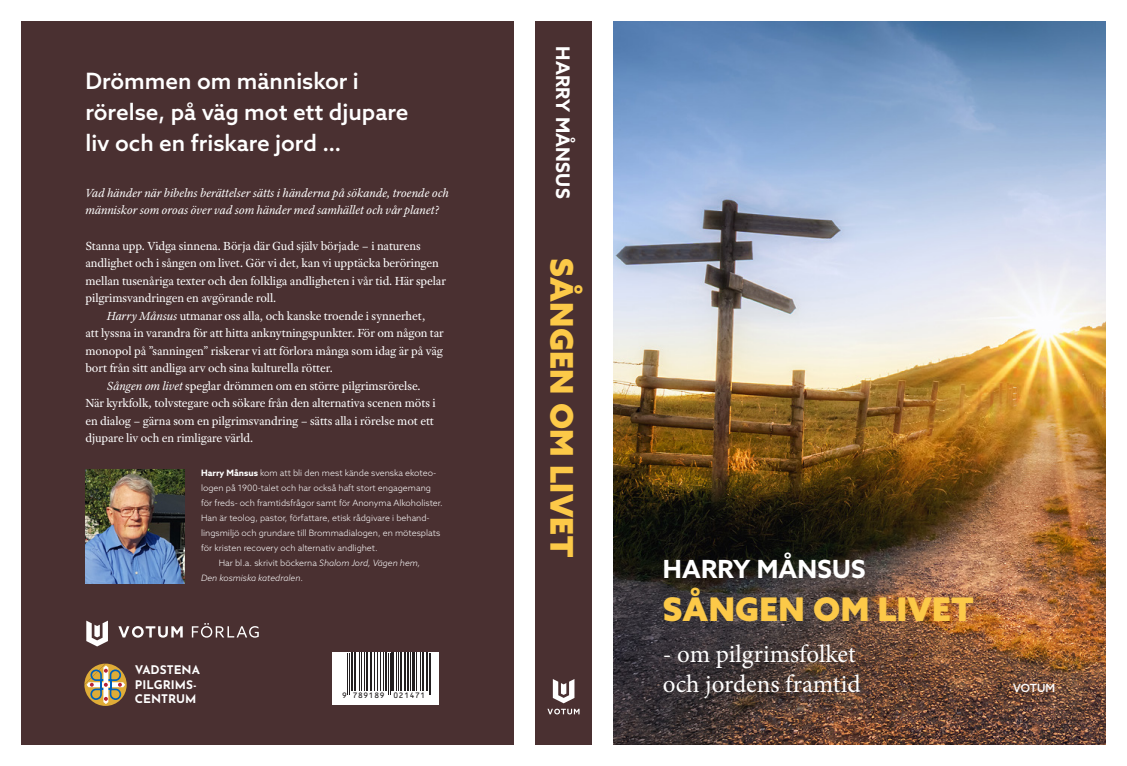
<style>
.page{position:relative;width:1127px;height:766px;background:#fff}
.page>*{position:absolute;margin:0;border:0;box-sizing:border-box;transform-origin:0 0}
.t1{font:900 32.5px "Azo Sans";letter-spacing:.01em;color:#fcc948}
.t2{font:900 31.25px "Azo Sans";letter-spacing:.01em;color:#fcc948}
.t3{font:25px/30px "Minion Pro";color:#fff}
.t4{font:700 25px "Azo Sans";letter-spacing:.01em;color:#fff}
.Rubrik{font:500 22.5px/31.2px "Azo Sans";color:#fff}
.t5{font:700 18.75px "Azo Sans";letter-spacing:.01em;color:#fff}
.Text{font:12.5px/17.5px "Adobe Text Pro";letter-spacing:-.01em;color:#fff}
.Text-2{font:italic 12.5px/17.5px "Adobe Text Pro";letter-spacing:-.01em;color:#fff}
.t6{font:700 11.88px/14.2px "Josefin Sans";color:#fff}
.t7{font:500 11.25px "Azo Sans";color:#fff}
.Förf_text{font:300 8.75px/15px "Azo Sans";color:#fff}
.Förf_text-2{font:italic 300 8.75px/15px "Azo Sans";color:#fff}
.t8{font:7.5px "OCRB Std";color:#231f20}
.s1{font-style:italic}
.s2{font-weight:700}
.s3{font-style:normal}
</style>
<div class="page">
<img style="left:613px;top:21px;width:493px;height:723px">
<div style="left:21px;top:21px;width:493px;height:723px;background:#4a3031"></div>
<div style="left:535px;top:21px;width:57px;height:723px;background:#4a3031"></div>
<svg style="left:547px;top:679px;width:32px;height:35px"></svg>
<svg style="left:86px;top:620px;width:22px;height:26px"></svg>
<svg style="left:118px;top:626px;width:65px;height:11px"></svg>
<svg style="left:192px;top:623px;width:67px;height:14px"></svg>
<img style="left:85px;top:469px;width:99px;height:114px">
<div style="left:332px;top:652px;width:107px;height:53px;background:#fff"></div>
<hr style="left:347px;top:652px;width:1px;height:42px;background:#231f20">
<hr style="left:349px;top:652px;width:1px;height:42px;background:#231f20">
<hr style="left:351px;top:652px;width:1px;height:38px;background:#231f20">
<hr style="left:352px;top:652px;width:1px;height:38px;background:#231f20">
<hr style="left:354px;top:652px;width:1px;height:38px;background:#231f20">
<hr style="left:355px;top:652px;width:1px;height:38px;background:#231f20">
<hr style="left:359px;top:652px;width:1px;height:38px;background:#231f20">
<hr style="left:361px;top:652px;width:1px;height:38px;background:#231f20">
<hr style="left:364px;top:652px;width:1px;height:38px;background:#231f20">
<hr style="left:366px;top:652px;width:1px;height:38px;background:#231f20">
<hr style="left:367px;top:652px;width:1px;height:38px;background:#231f20">
<hr style="left:370px;top:652px;width:1px;height:38px;background:#231f20">
<hr style="left:371px;top:652px;width:1px;height:38px;background:#231f20">
<hr style="left:374px;top:652px;width:1px;height:38px;background:#231f20">
<hr style="left:377px;top:652px;width:1px;height:38px;background:#231f20">
<hr style="left:380px;top:652px;width:1px;height:38px;background:#231f20">
<hr style="left:383px;top:652px;width:1px;height:38px;background:#231f20">
<hr style="left:385px;top:652px;width:1px;height:38px;background:#231f20">
<hr style="left:386px;top:652px;width:1px;height:38px;background:#231f20">
<hr style="left:388px;top:652px;width:1px;height:42px;background:#231f20">
<hr style="left:390px;top:652px;width:1px;height:42px;background:#231f20">
<hr style="left:391px;top:652px;width:1px;height:38px;background:#231f20">
<hr style="left:392px;top:652px;width:1px;height:38px;background:#231f20">
<hr style="left:393px;top:652px;width:1px;height:38px;background:#231f20">
<hr style="left:396px;top:652px;width:1px;height:38px;background:#231f20">
<hr style="left:398px;top:652px;width:1px;height:38px;background:#231f20">
<hr style="left:400px;top:652px;width:1px;height:38px;background:#231f20">
<hr style="left:401px;top:652px;width:1px;height:38px;background:#231f20">
<hr style="left:404px;top:652px;width:1px;height:38px;background:#231f20">
<hr style="left:405px;top:652px;width:1px;height:38px;background:#231f20">
<hr style="left:407px;top:652px;width:1px;height:38px;background:#231f20">
<hr style="left:408px;top:652px;width:1px;height:38px;background:#231f20">
<hr style="left:410px;top:652px;width:1px;height:38px;background:#231f20">
<hr style="left:412px;top:652px;width:1px;height:38px;background:#231f20">
<hr style="left:413px;top:652px;width:1px;height:38px;background:#231f20">
<hr style="left:416px;top:652px;width:1px;height:38px;background:#231f20">
<hr style="left:420px;top:652px;width:1px;height:38px;background:#231f20">
<hr style="left:422px;top:652px;width:1px;height:38px;background:#231f20">
<hr style="left:423px;top:652px;width:1px;height:38px;background:#231f20">
<hr style="left:426px;top:652px;width:1px;height:38px;background:#231f20">
<hr style="left:427px;top:652px;width:1px;height:38px;background:#231f20">
<hr style="left:429px;top:652px;width:1px;height:42px;background:#231f20">
<hr style="left:430px;top:652px;width:1px;height:42px;background:#231f20">
<svg style="left:84px;top:663px;width:43px;height:42px"></svg>
<p class="Rubrik" style="left:85px;top:65px;width:325px">Drömmen om människor i rörelse, på väg mot ett djupare liv och en friskare jord …</p>
<p class="Text-2" style="left:85px;top:184px;width:365px">Vad händer när bibelns berättelser sätts i händerna på sökande, troende och människor som oroas över vad som händer med samhället och vår planet?</p>
<p class="Text" style="left:85px;top:236px;width:362px">Stanna upp. Vidga sinnena. Börja där Gud själv började – i naturens andlighet och i sången om livet. Gör vi det, kan vi upptäcka beröringen mellan tusenåriga texter och den folkliga andligheten i vår tid. Här spelar pilgrimsvandringen en avgörande roll.</p>
<p class="Text" style="left:85px;top:306px;width:360px;text-indent:21px"><span class="s1">Harry Månsus</span> utmanar oss alla, och kanske troende i synnerhet,<br>att lyssna in varandra för att hitta anknytningspunkter. För om någon tar monopol på ”sanningen” riskerar vi att förlora många som idag är på väg bort från sitt andliga arv och sina kulturella rötter.</p>
<p class="Text" style="left:85px;top:376px;width:352px;text-indent:21px"><span class="s1">Sången om livet</span> speglar drömmen om en större pilgrimsrörelse.<br>När kyrkfolk, tolvstegare och sökare från den alternativa scenen möts i en dialog – gärna som en pilgrimsvandring – sätts alla i rörelse mot ett djupare liv och en rimligare värld.</p>
<p class="Förf_text" style="left:201px;top:465px;width:243px"><span class="s2">Harry Månsus</span> kom att bli den mest kände svenska ekoteo&shy;logen på 1900-talet och har också haft stort engagemang för freds- och framtidsfrågor samt för Anonyma Alkoholister.<br>Han är teolog, pastor, författare, etisk rådgivare i behand&shy;lingsmiljö och grundare till Brommadialogen, en mötesplats för kristen recovery och alternativ andlighet.</p>
<p class="Förf_text-2" style="left:201px;top:555px;width:221px;text-indent:18px"><span class="s3">Har bl.a. skrivit böckerna</span> Shalom Jord, Vägen hem,<br>Den kosmiska katedralen<span class="s3">.</span></p>
<p class="t6" style="left:135px;top:661px;width:67px">VADSTENA</p>
<p class="t6" style="left:135px;top:675px;width:63px">PILGRIMS-<br>CENTRUM</p>
<p class="t8" style="left:342px;top:691px;width:85px">9 789189 021471</p>
<p class="t5" style="left:575px;top:46px;width:154px;rotate:90deg">HARRY MÅNSUS</p>
<p class="t2" style="left:582px;top:258px;width:300px;rotate:90deg">SÅNGEN OM LIVET</p>
<p class="t4" style="left:663px;top:552px;width:204px">HARRY MÅNSUS</p>
<p class="t1" style="left:663px;top:587px;width:312px">SÅNGEN OM LIVET</p>
<p class="t3" style="left:663px;top:638px;width:199px">- om pilgrimsfolket och jordens framtid</p>
<p class="t7" style="left:1013px;top:680px;width:44px">VOTUM</p>
</div>
